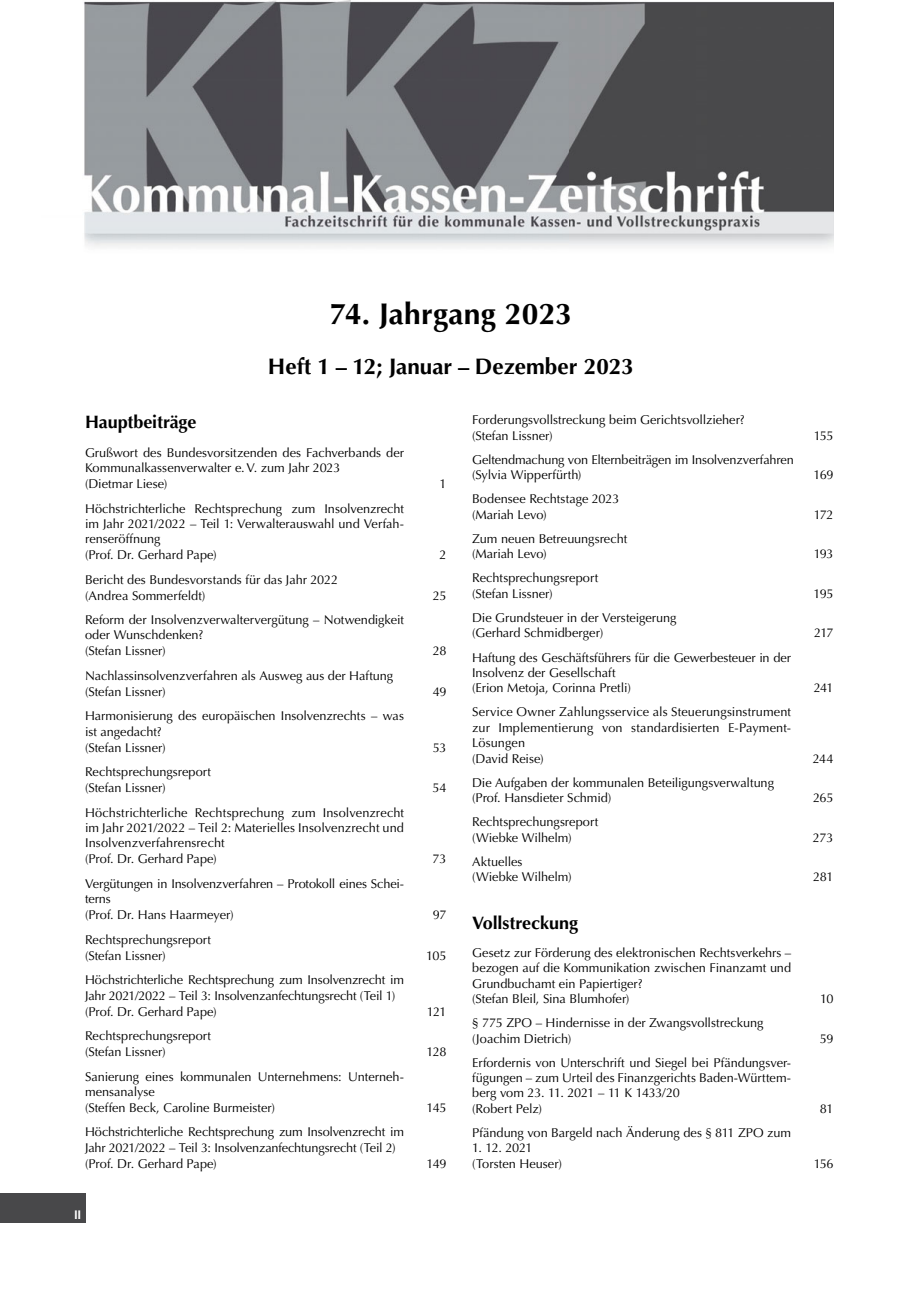
<style>
.page{position:relative;width:906px;height:1289px;background:#fff}
.page>*{position:absolute;margin:0;border:0;box-sizing:border-box;transform-origin:0 0}
.t1{font:700 30px "Optima LT Std";letter-spacing:.01em;color:#000}
.t2{font:700 22.5px "Optima LT Std";color:#000}
.t3{font:700 18px "Optima LT Std";letter-spacing:-.005em;color:#000}
.t4{font:12.75px/15.6px "Optima LT Std";letter-spacing:-.005em;color:#000}
.t5{font:700 condensed 12px "Helvetica Neue LT Pro";color:#fff}
</style>
<div class="page">
<div style="left:0;top:1193px;width:85px;height:29px;background:#48484a"></div>
<img style="left:84px;top:0;width:749px;height:247px">
<h1 class="t1" style="left:330px;top:296px;width:243px">74. Jahrgang 2023</h1>
<h2 class="t2" style="left:268px;top:353px;width:367px">Heft 1 – 12; Januar – Dezember 2023</h2>
<h3 class="t3" style="left:85px;top:411px;width:113px">Hauptbeiträge</h3>
<p class="t4" style="left:85px;top:445px;width:320px">Grußwort des Bundesvorsitzenden des Fachverbands der<br>Kommunalkassenverwalter e. V. zum Jahr 2023<br>(Dietmar Liese)</p>
<p class="t4" style="left:85px;top:500px;width:320px">Höchstrichterliche Rechtsprechung zum Insolvenzrecht im Jahr 2021/2022 – Teil 1: Verwalterauswahl und Verfah&shy;renseröffnung<br>(Prof. Dr. Gerhard Pape)</p>
<p class="t4" style="left:85px;top:571px;width:255px;line-height:16px">Bericht des Bundesvorstands für das Jahr 2022 (Andrea Sommerfeldt)</p>
<p class="t4" style="left:85px;top:612px;width:320px">Reform der Insolvenzverwaltervergütung – Notwendigkeit oder Wunschdenken?<br>(Stefan Lissner)</p>
<p class="t4" style="left:85px;top:667px;width:310px;line-height:16px">Nachlassinsolvenzverfahren als Ausweg aus der Haftung (Stefan Lissner)</p>
<p class="t4" style="left:85px;top:708px;width:320px">Harmonisierung des europäischen Insolvenzrechts – was ist angedacht?<br>(Stefan Lissner)</p>
<p class="t4" style="left:85px;top:764px;width:128px;line-height:16px">Rechtsprechungsreport (Stefan Lissner)</p>
<p class="t4" style="left:85px;top:804px;width:320px">Höchstrichterliche Rechtsprechung zum Insolvenzrecht im Jahr 2021/2022 – Teil 2: Materielles Insolvenzrecht und Insolvenzverfahrensrecht<br>(Prof. Dr. Gerhard Pape)</p>
<p class="t4" style="left:85px;top:876px;width:320px">Vergütungen in Insolvenzverfahren – Protokoll eines Schei&shy;terns<br>(Prof. Dr. Hans Haarmeyer)</p>
<p class="t4" style="left:85px;top:931px;width:128px;line-height:16px">Rechtsprechungsreport (Stefan Lissner)</p>
<p class="t4" style="left:85px;top:972px;width:320px">Höchstrichterliche Rechtsprechung zum Insolvenzrecht im<br>Jahr 2021/2022 – Teil 3: Insolvenzanfechtungsrecht (Teil 1) (Prof. Dr. Gerhard Pape)</p>
<p class="t4" style="left:85px;top:1027px;width:128px;line-height:16px">Rechtsprechungsreport (Stefan Lissner)</p>
<p class="t4" style="left:85px;top:1068px;width:320px">Sanierung eines kommunalen Unternehmens: Unterneh&shy;mensanalyse<br>(Steffen Beck, Caroline Burmeister)</p>
<p class="t4" style="left:85px;top:1124px;width:320px">Höchstrichterliche Rechtsprechung zum Insolvenzrecht im<br>Jahr 2021/2022 – Teil 3: Insolvenzanfechtungsrecht (Teil 2) (Prof. Dr. Gerhard Pape)</p>
<p class="t5" style="left:75px;top:1207px;width:8px">II</p>
<p class="t4" style="left:439px;top:476px;width:9px">1</p>
<p class="t4" style="left:439px;top:547px;width:9px">2</p>
<p class="t4" style="left:433px;top:587px;width:15px">25</p>
<p class="t4" style="left:433px;top:643px;width:15px">28</p>
<p class="t4" style="left:433px;top:684px;width:15px">49</p>
<p class="t4" style="left:433px;top:739px;width:15px">53</p>
<p class="t4" style="left:432px;top:780px;width:16px">54</p>
<p class="t4" style="left:432px;top:851px;width:16px">73</p>
<p class="t4" style="left:433px;top:907px;width:15px">97</p>
<p class="t4" style="left:426px;top:947px;width:22px">105</p>
<p class="t4" style="left:427px;top:1003px;width:21px">121</p>
<p class="t4" style="left:426px;top:1044px;width:22px">128</p>
<p class="t4" style="left:426px;top:1099px;width:22px">145</p>
<p class="t4" style="left:426px;top:1155px;width:22px">149</p>
<p class="t4" style="left:472px;top:412px;width:274px">Forderungsvollstreckung beim Gerichtsvollzieher? (Stefan Lissner)</p>
<p class="t4" style="left:472px;top:451px;width:323px">Geltendmachung von Elternbeiträgen im Insolvenzverfahren (Sylvia Wipperfürth)</p>
<p class="t4" style="left:472px;top:491px;width:149px">Bodensee Rechtstage 2023 (Mariah Levo)</p>
<p class="t4" style="left:472px;top:531px;width:157px">Zum neuen Betreuungsrecht (Mariah Levo)</p>
<p class="t4" style="left:472px;top:570px;width:128px">Rechtsprechungsreport (Stefan Lissner)</p>
<p class="t4" style="left:472px;top:610px;width:206px">Die Grundsteuer in der Versteigerung (Gerhard Schmidberger)</p>
<p class="t4" style="left:472px;top:649px;width:320px">Haftung des Geschäftsführers für die Gewerbesteuer in der<br>Insolvenz der Gesellschaft<br>(Erion Metoja, Corinna Pretli)</p>
<p class="t4" style="left:472px;top:704px;width:320px">Service Owner Zahlungsservice als Steuerungsinstrument zur Implementierung von standardisierten E-Payment-Lösungen<br>(David Reise)</p>
<p class="t4" style="left:472px;top:774px;width:303px">Die Aufgaben der kommunalen Beteiligungsverwaltung (Prof. Hansdieter Schmid)</p>
<p class="t4" style="left:472px;top:814px;width:128px">Rechtsprechungsreport (Wiebke Wilhelm)</p>
<p class="t4" style="left:472px;top:853px;width:101px">Aktuelles (Wiebke Wilhelm)</p>
<h3 class="t3" style="left:472px;top:912px;width:107px">Vollstreckung</h3>
<p class="t4" style="left:472px;top:945px;width:320px">Gesetz zur Förderung des elektronischen Rechtsverkehrs – bezogen auf die Kommunikation zwischen Finanzamt und Grundbuchamt ein Papiertiger?<br>(Stefan Bleil, Sina Blumhofer)</p>
<p class="t4" style="left:472px;top:1015px;width:293px">§ 775 ZPO – Hindernisse in der Zwangsvollstreckung (Joachim Dietrich)</p>
<p class="t4" style="left:472px;top:1054px;width:320px">Erfordernis von Unterschrift und Siegel bei Pfändungsver&shy;fügungen – zum Urteil des Finanzgerichts Baden-Württem&shy;berg vom 23. 11. 2021 – 11 K 1433/20<br>(Robert Pelz)</p>
<p class="t4" style="left:472px;top:1124px;width:320px">Pfändung von Bargeld nach Änderung des § 811 ZPO zum</p>
<p class="t4" style="left:472px;top:1140px;width:91px">1. 12. 2021 (Torsten Heuser)</p>
<p class="t4" style="left:814px;top:427px;width:21px">155</p>
<p class="t4" style="left:813px;top:467px;width:22px">169</p>
<p class="t4" style="left:813px;top:507px;width:21px">172</p>
<p class="t4" style="left:813px;top:546px;width:21px">193</p>
<p class="t4" style="left:813px;top:586px;width:22px">195</p>
<p class="t4" style="left:814px;top:625px;width:21px">217</p>
<p class="t4" style="left:814px;top:680px;width:21px">241</p>
<p class="t4" style="left:813px;top:750px;width:22px">244</p>
<p class="t4" style="left:813px;top:790px;width:22px">265</p>
<p class="t4" style="left:813px;top:829px;width:22px">273</p>
<p class="t4" style="left:813px;top:869px;width:22px">281</p>
<p class="t4" style="left:820px;top:991px;width:15px">10</p>
<p class="t4" style="left:820px;top:1030px;width:15px">59</p>
<p class="t4" style="left:820px;top:1100px;width:15px">81</p>
<p class="t4" style="left:813px;top:1155px;width:21px">156</p>
</div>
